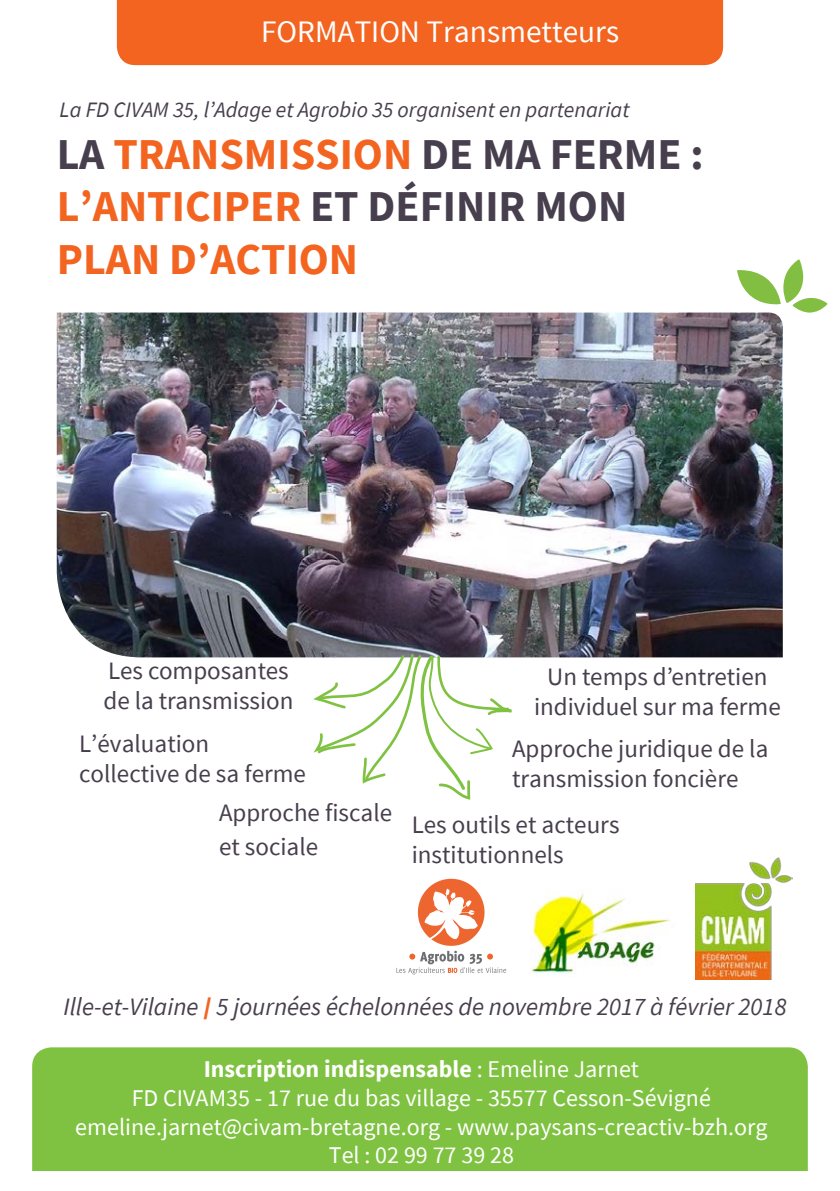
<style>
.page{position:relative;width:840px;height:1191px;background:#fff}
.page>*{position:absolute;margin:0;border:0;box-sizing:border-box;transform-origin:0 0}
.t1{font:700 44px/52.8px "Source Sans Pro";color:#f36421}
.t2{font:31.2px "Source Sans Pro";color:#fff}
.t3{font:25px/30px "Source Sans Pro";color:#473f4d}
.t4{font:italic 25px "Source Sans Pro";color:#473f4d}
.t5{font:24px/28.8px "Source Sans Pro";color:#fff;text-align:center}
.t6{font:italic 22px "Source Sans Pro";color:#473f4d}
.s1{color:#473f4d}
.s2{font-weight:900;font-style:normal;color:#f36421}
.s3{font-weight:700}
</style>
<div class="page">
<img style="left:396px;top:878px;width:111px;height:97px">
<div style="left:32px;top:1047px;width:775px;height:124px;background:#7fc241"></div>
<div style="left:117px;top:0;width:605px;height:65px;background:#f36421"></div>
<img style="left:57px;top:312px;width:725px;height:345px">
<svg style="left:737px;top:259px;width:90px;height:53px"></svg>
<svg style="left:310px;top:652px;width:204px;height:148px"></svg>
<img style="left:530px;top:890px;width:140px;height:85px">
<img style="left:695px;top:857px;width:97px;height:122px">
<p class="t2" style="left:261px;top:13px;width:359px">FORMATION Transmetteurs</p>
<p class="t6" style="left:59px;top:96px;width:571px">La FD CIVAM 35, l’Adage et Agrobio 35 organisent en partenariat</p>
<h1 class="t1" style="left:57px;top:127px;width:648px"><span class="s1">LA</span> TRANSMISSION <span class="s1">DE MA FERME :<br></span>L’ANTICIPER <span class="s1">ET DÉFINIR MON<br></span>PLAN D’ACTION</h1>
<p class="t3" style="left:103px;top:655px;width:191px">Les composantes de la transmission</p>
<p class="t3" style="left:79px;top:729px;width:228px">L’évaluation collective de sa ferme</p>
<p class="t3" style="left:219px;top:795px;width:174px;line-height:34.4px">Approche fiscale et sociale</p>
<p class="t3" style="left:533px;top:661px;width:248px;text-align:center">Un temps d’entretien individuel sur ma ferme</p>
<p class="t3" style="left:512px;top:734px;width:257px">Approche juridique de la transmission foncière</p>
<p class="t3" style="left:411px;top:809px;width:209px">Les outils et acteurs institutionnels</p>
<p class="t4" style="left:63px;top:991px;width:724px">Ille-et-Vilaine <span class="s2">/</span> 5 journées échelonnées de novembre 2017 à février 2018</p>
<p class="t5" style="left:75px;top:1054px;width:693px"><span class="s3">INSCRIPTION INDISPENSABLE</span> : Emeline Jarnet<br>FD CIVAM35 - 17 rue du bas village - 35577 Cesson-Sévigné emeline.jarnet@civam-bretagne.org - www.paysans-creactiv-bzh.org Tel : 02 99 77 39 28</p>
</div>
